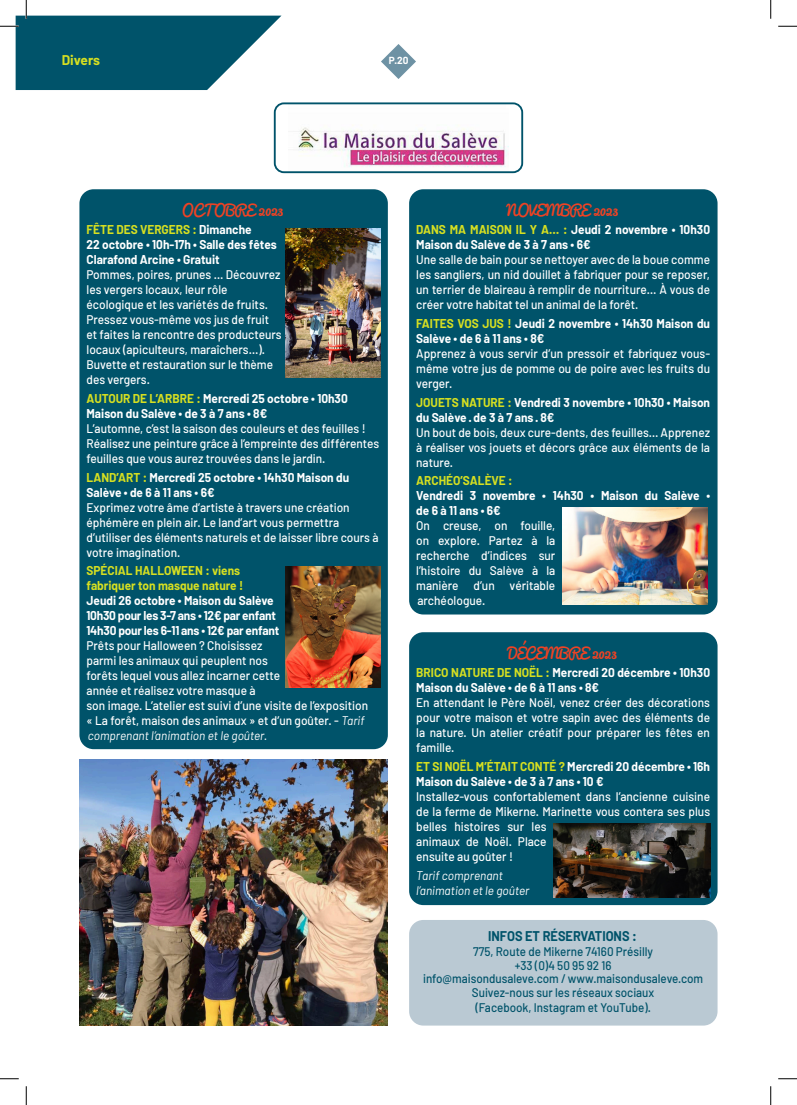
<style>
.page{position:relative;width:797px;height:1105px;background:#fff}
.page>*{position:absolute;margin:0;border:0;box-sizing:border-box;transform-origin:0 0}
.TEXTE{font:15px "Pacifico";color:#ef4224;scale:.95 1}
.TITRE{font:700 13.75px "Barlow";color:#00536a;scale:.93 1}
.t1{font:700 13.75px "Barlow";color:#d6df21}
.TEXTE-2{font:500 12.5px/15px "Barlow";color:#fff;scale:.95 1}
.TEXTE-3{font:700 12.5px/15px "Barlow";color:#fff;scale:.95 1}
.TITRE-2{font:500 12.5px "Barlow";color:#00536a;scale:.93 1}
.TEXTE-4{font:700 12.5px/15px "Barlow";color:#d6df21;scale:.95 1}
.TEXTE-5{font:700 12.5px "Barlow";letter-spacing:-.02em;color:#fff;scale:.95 1}
.TEXTE-6{font:italic 12.5px/15px "Barlow";color:#fff;scale:.95 1}
.t2{font:700 10px "Barlow";color:#fff}
.s1{color:#d6df21}
.s2{color:#fff}
.s3{font-weight:400;font-style:italic}
</style>
<div class="page">
<svg style="left:381px;top:44px;width:35px;height:35px"></svg>
<img style="left:79px;top:760px;width:309px;height:265px">
<img style="left:298px;top:125px;width:210px;height:43px">
<div style="left:274px;top:102px;width:249px;height:71px;border:2px solid #00536a;border-radius:9px"></div>
<div style="left:79px;top:189px;width:309px;height:560px;background:#00536a;border-radius:14px"></div>
<img style="left:285px;top:228px;width:96px;height:149px">
<img style="left:285px;top:566px;width:96px;height:122px">
<div style="left:409px;top:632px;width:308px;height:273px;background:#00536a;border-radius:14px"></div>
<img style="left:553px;top:823px;width:157px;height:75px">
<div style="left:409px;top:189px;width:308px;height:425px;background:#00536a;border-radius:14px"></div>
<img style="left:562px;top:507px;width:146px;height:97px">
<div style="left:409px;top:920px;width:308px;height:105px;background:#bac9d3;border-radius:14px"></div>
<svg style="left:778px;top:25px;width:19px;height:2px"></svg>
<svg style="left:0;top:1078px;width:19px;height:1px"></svg>
<svg style="left:778px;top:1078px;width:19px;height:1px"></svg>
<svg style="left:0;top:0;width:281px;height:90px"></svg>
<svg style="left:25px;top:1086px;width:2px;height:19px"></svg>
<svg style="left:770px;top:0;width:1px;height:19px"></svg>
<svg style="left:770px;top:1086px;width:1px;height:19px"></svg>
<p class="t1" style="left:62px;top:52px;width:40px">Divers</p>
<p class="t2" style="left:388px;top:54px;width:21px">P.20</p>
<p class="TEXTE" style="left:182px;top:202px;width:108px">OCTOBRE 2023</p>
<p class="TEXTE-3" style="left:86px;top:222px;width:202px"><span class="s1">FÊTE DES VERGERS :</span> Dimanche<br>22 octobre ∙ 10h-17h ∙ Salle des fêtes<br>Clarafond Arcine ∙ Gratuit</p>
<p class="TEXTE-2" style="left:86px;top:267px;width:207px">Pommes, poires, prunes … Découvrez les vergers locaux, leur rôle écologique et les variétés de fruits.<br>Pressez vous-même vos jus de fruit et faites la rencontre des producteurs locaux (apiculteurs, maraîchers…).<br>Buvette et restauration sur le thème des vergers.</p>
<p class="TEXTE-3" style="left:86px;top:391px;width:276px"><span class="s1">AUTOUR DE L’ARBRE :</span> Mercredi 25 octobre ∙ 10h30<br>Maison du Salève ∙ de 3 à 7 ans ∙ 8€</p>
<p class="TEXTE-2" style="left:86px;top:421px;width:310px">L’automne, c’est la saison des couleurs et des feuilles !<br>Réalisez une peinture grâce à l’empreinte des différentes feuilles que vous aurez trouvées dans le jardin.</p>
<p class="TEXTE-3" style="left:86px;top:469px;width:278px"><span class="s1">LAND’ART :</span> Mercredi 25 octobre ∙ 14h30 Maison du<br>Salève ∙ de 6 à 11 ans ∙ 6€</p>
<p class="TEXTE-2" style="left:86px;top:499px;width:309px">Exprimez votre âme d’artiste à travers une création éphémère en plein air. Le land’art vous permettra d’utiliser des éléments naturels et de laisser libre cours à votre imagination.</p>
<p class="TEXTE-4" style="left:86px;top:563px;width:199px">SPÉCIAL HALLOWEEN : viens fabriquer ton masque nature !<br><span class="s2">Jeudi 26 octobre ∙ Maison du Salève</span></p>
<p class="TEXTE-5" style="left:86px;top:608px;width:201px">10h30 pour les 3-7 ans ∙ 12€ par enfant</p>
<p class="TEXTE-5" style="left:86px;top:623px;width:204px">14h30 pour les 6-11 ans ∙ 12€ par enfant</p>
<p class="TEXTE-2" style="left:86px;top:638px;width:298px">Prêts pour Halloween ? Choisissez<br>parmi les animaux qui peuplent nos<br>forêts lequel vous allez incarner cette<br>année et réalisez votre masque à<br>son image. L’atelier est suivi d’une visite de l’exposition « La forêt, maison des animaux » et d’un goûter. - <span class="s3">Tarif comprenant l’animation et le goûter.</span></p>
<p class="TEXTE" style="left:508px;top:645px;width:117px">DÉCEMBRE 2023</p>
<p class="TEXTE" style="left:506px;top:202px;width:119px">NOVEMBRE 2023</p>
<p class="TEXTE-3" style="left:416px;top:222px;width:311px"><span class="s1">DANS MA MAISON IL Y A… :</span> Jeudi 2 novembre ∙ 10h30<br>Maison du Salève de 3 à 7 ans ∙ 6€</p>
<p class="TEXTE-2" style="left:416px;top:252px;width:311px;text-align:justify">Une salle de bain pour se nettoyer avec de la boue comme les sangliers, un nid douillet à fabriquer pour se reposer, un terrier de blaireau à remplir de nourriture… À vous de créer votre habitat tel un animal de la forêt.</p>
<p class="TEXTE-3" style="left:416px;top:316px;width:311px"><span class="s1">FAITES VOS JUS !</span> Jeudi 2 novembre ∙ 14h30 Maison du<br>Salève ∙ de 6 à 11 ans ∙ 8€</p>
<p class="TEXTE-2" style="left:416px;top:346px;width:311px;text-align:justify">Apprenez à vous servir d’un pressoir et fabriquez vous&shy;même votre jus de pomme ou de poire avec les fruits du verger.</p>
<p class="TEXTE-3" style="left:416px;top:394px;width:311px"><span class="s1">JOUETS NATURE :</span> Vendredi 3 novembre ∙ 10h30 ∙ Maison du Salève · de 3 à 7 ans · 8€</p>
<p class="TEXTE-2" style="left:416px;top:424px;width:311px;text-align:justify">Un bout de bois, deux cure-dents, des feuilles… Apprenez à réaliser vos jouets et décors grâce aux éléments de la nature.</p>
<p class="TEXTE-4" style="left:416px;top:473px;width:103px">ARCHÉO’SALÈVE :</p>
<p class="TEXTE-3" style="left:416px;top:488px;width:311px">Vendredi 3 novembre ∙ 14h30 ∙ Maison du Salève ∙ de 6 à 11 ans ∙ 6€</p>
<p class="TEXTE-2" style="left:416px;top:518px;width:148px;text-align:justify">On creuse, on fouille, on explore. Partez à la recherche d’indices sur l’histoire du Salève à la manière d’un véritable archéologue.</p>
<p class="TEXTE-3" style="left:416px;top:665px;width:311px"><span class="s1">BRICO NATURE DE NOËL :</span> Mercredi 20 décembre ∙ 10h30<br>Maison du Salève ∙ de 6 à 11 ans ∙ 8€</p>
<p class="TEXTE-2" style="left:416px;top:695px;width:311px;text-align:justify">En attendant le Père Noël, venez créer des décorations pour votre maison et votre sapin avec des éléments de la nature. Un atelier créatif pour préparer les fêtes en famille.</p>
<p class="TEXTE-3" style="left:416px;top:759px;width:311px"><span class="s1">ET SI NOËL M’ÉTAIT CONTÉ ?</span> Mercredi 20 décembre ∙ 16h<br>Maison du Salève ∙ de 3 à 7 ans ∙ 10 €</p>
<p class="TEXTE-2" style="left:416px;top:789px;width:311px">Installez-vous confortablement dans l’ancienne cuisine de la ferme de Mikerne. Marinette vous contera ses plus belles histoires sur les<br>animaux de Noël. Place<br>ensuite au goûter !</p>
<p class="TEXTE-6" style="left:416px;top:867px;width:121px">Tarif comprenant l’animation et le goûter</p>
<p class="TITRE" style="left:488px;top:927px;width:161px">INFOS ET RÉSERVATIONS :</p>
<p class="TITRE-2" style="left:473px;top:943px;width:195px">775, Route de Mikerne 74160 Présilly</p>
<p class="TITRE-2" style="left:514px;top:957px;width:106px">+33 (0)4 50 95 92 16</p>
<p class="TITRE-2" style="left:423px;top:971px;width:303px">info@maisondusaleve.com / www.maisondusaleve.com</p>
<p class="TITRE-2" style="left:472px;top:985px;width:198px">Suivez-nous sur les réseaux sociaux</p>
<p class="TITRE-2" style="left:475px;top:1000px;width:190px">(Facebook, Instagram et YouTube).</p>
</div>
